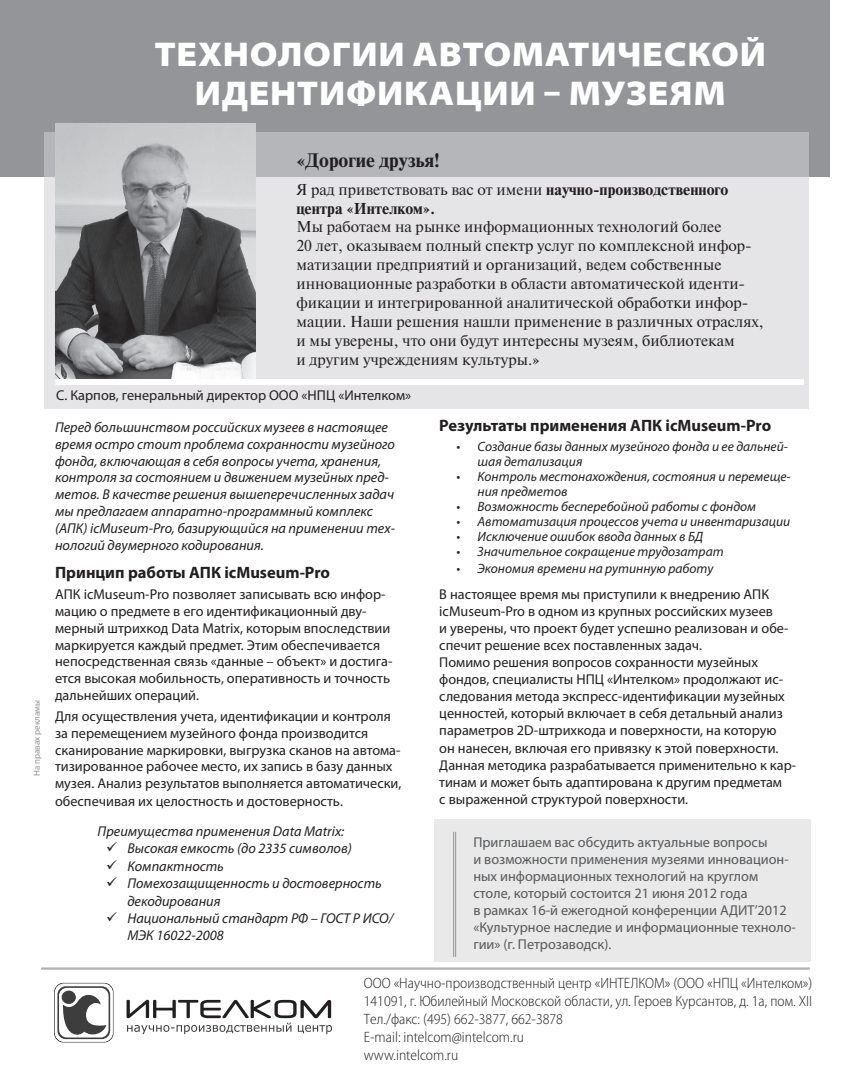
<style>
.page{position:relative;width:851px;height:1085px;background:#fff}
.page>*{position:absolute;margin:0;border:0;box-sizing:border-box;transform-origin:0 0}
.t1{font:900 semi-expanded 34.5px/39px "Myriad Pro";letter-spacing:.02em;color:#fff;text-align:center}
.t2{font:700 19.5px "Newton";color:#231f20}
.t3{font:700 16.5px "Myriad Pro";color:#231f20}
.t4{font:15.75px/18.9px "Newton";color:#231f20}
.t5{font:700 15.75px/18.9px "Newton";color:#231f20}
.t6{font:300 semi-condensed 15px/18px "Myriad Pro";color:#231f20}
.t7{font:14.25px/17.1px "Myriad Pro";color:#231f20}
.t8{font:italic 14.25px/16.8px "Myriad Pro";color:#231f20}
.t9{font:14.25px/17.1px "Myriad Pro";color:#57585a}
.t10{font:italic 13.5px/15px "Myriad Pro";color:#231f20}
.t11{font:9px "Myriad Pro";color:#919396}
.s1{font-weight:400}
</style>
<div class="page">
<div style="left:434px;top:819px;width:376px;height:142px;background:#e9e9e9"></div>
<div style="left:0;top:0;width:829px;height:176px;background:#939598"></div>
<svg style="left:44px;top:132px;width:764px;height:276px;background:#dddddf"></svg>
<img style="left:55px;top:123px;width:200px;height:256px">
<div style="left:55px;top:379px;width:748px;height:6px;background:#fff"></div>
<svg style="left:126px;top:999px;width:206px;height:34px"></svg>
<svg style="left:54px;top:982px;width:59px;height:60px"></svg>
<hr style="left:41px;top:967px;width:768px;height:1px;background:#97999c">
<hr style="left:41px;top:968px;width:768px;height:1px;background:#97999c">
<hr style="left:455px;top:831px;width:1px;height:125px;background:#939598">
<hr style="left:453px;top:831px;width:1px;height:125px;background:#939598">
<h1 class="t1" style="left:154px;top:33px;width:613px">Технологии автоматической идентификации – музеям</h1>
<p class="t11" style="left:31px;top:776px;width:78px;rotate:-90deg">На правах рекламы</p>
<h2 class="t2" style="left:296px;top:148px;width:145px">«Дорогие друзья!</h2>
<p class="t5" style="left:296px;top:180px;width:433px"><span class="s1">Я рад приветствовать вас от имени</span> научно-производственного центра «Интелком».</p>
<p class="t4" style="left:296px;top:217px;width:469px">Мы работаем на рынке информационных технологий более<br>20 лет, оказываем полный спектр услуг по комплексной инфор&shy;матизации предприятий и организаций, ведем собственные инновационные разработки в области автоматической иденти&shy;фикации и интегрированной аналитической обработки инфор&shy;мации. Наши решения нашли применение в различных отраслях, и мы уверены, что они будут интересны музеям, библиотекам<br>и другим учреждениям культуры.»</p>
<p class="t7" style="left:56px;top:386px;width:356px">С. Карпов, генеральный директор ООО «НПЦ «Интелком»</p>
<p class="t3" style="left:439px;top:415px;width:333px">Результаты применения АПК icMuseum-Pro</p>
<p class="t10" style="left:477px;top:438px;width:312px;text-indent:-21px">• Создание базы данных музейного фонда и ее дальней&shy;шая детализация</p>
<p class="t10" style="left:477px;top:468px;width:314px;text-indent:-21px">• Контроль местонахождения, состояния и перемеще&shy;ния предметов</p>
<p class="t10" style="left:456px;top:498px;width:301px">• Возможность бесперебойной работы с фондом</p>
<p class="t10" style="left:456px;top:513px;width:335px">• Автоматизация процессов учета и инвентаризации</p>
<p class="t10" style="left:456px;top:528px;width:248px">• Исключение ошибок ввода данных в БД</p>
<p class="t10" style="left:456px;top:543px;width:269px">• Значительное сокращение трудозатрат</p>
<p class="t10" style="left:456px;top:560px;width:258px">• Экономия времени на рутинную работу</p>
<p class="t7" style="left:439px;top:585px;width:358px">В настоящее время мы приступили к внедрению АПК icMuseum-Pro в одном из крупных российских музеев<br>и уверены, что проект будет успешно реализован и обе&shy;спечит решение всех поставленных задач.<br>Помимо решения вопросов сохранности музейных фондов, специалисты НПЦ «Интелком» продолжают ис&shy;следования метода экспресс-идентификации музейных ценностей, который включает в себя детальный анализ параметров 2D-штрихкода и поверхности, на которую<br>он нанесен, включая его привязку к этой поверхности.<br>Данная методика разрабатывается применительно к кар&shy;тинам и может быть адаптирована к другим предметам<br>с выраженной структурой поверхности.</p>
<p class="t9" style="left:473px;top:832px;width:324px">Приглашаем вас обсудить актуальные вопросы<br>и возможности применения музеями инновацион&shy;ных информационных технологий на круглом столе, который состоится 21 июня 2012 года<br>в рамках 16-й ежегодной конференции АДИТ’2012 «Культурное наследие и информационные техноло&shy;гии» (г. Петрозаводск).</p>
<p class="t6" style="left:364px;top:973px;width:450px">ООО «Научно-производственный центр «ИНТЕЛКОМ» (ООО «НПЦ «Интелком»)<br>141091, г. Юбилейный Московской области, ул. Героев Курсантов, д. 1а, пом. XII Tел./факс: (495) 662-3877, 662-3878<br>E-mail: intelcom@intelcom.ru<br>www.intelcom.ru</p>
<p class="t8" style="left:55px;top:418px;width:341px">Перед большинством российских музеев в настоящее время остро стоит проблема сохранности музейного фонда, включающая в себя вопросы учета, хранения, контроля за состоянием и движением музейных пред&shy;метов. В качестве решения вышеперечисленных задач мы предлагаем аппаратно-программный комплекс (АПК) icMuseum-Pro, базирующийся на применении тех&shy;нологий двумерного кодирования.</p>
<p class="t3" style="left:55px;top:561px;width:276px">Принцип работы АПК icMuseum-Pro</p>
<p class="t7" style="left:55px;top:585px;width:339px">АПК icMuseum-Pro позволяет записывать всю инфор&shy;мацию о предмете в его идентификационный дву&shy;мерный штрихкод Data Matrix, которым впоследствии маркируется каждый предмет. Этим обеспечивается непосредственная связь «данные – объект» и достига&shy;ется высокая мобильность, оперативность и точность дальнейших операций.</p>
<p class="t7" style="left:55px;top:707px;width:348px">Для осуществления учета, идентификации и контроля за перемещением музейного фонда производится сканирование маркировки, выгрузка сканов на автома&shy;тизированное рабочее место, их запись в базу данных музея. Анализ результатов выполняется автоматически, обеспечивая их целостность и достоверность.</p>
<p class="t8" style="left:127px;top:822px;width:267px;line-height:17.4px;text-indent:-30px">Преимущества применения Data Matrix:<br>Высокая емкость (до 2335 символов)<br>Компактность<br>Помехозащищенность и достоверность декодирования<br>Национальный стандарт РФ – ГОСТ Р ИСО/<br>МЭК 16022-2008</p>
</div>
